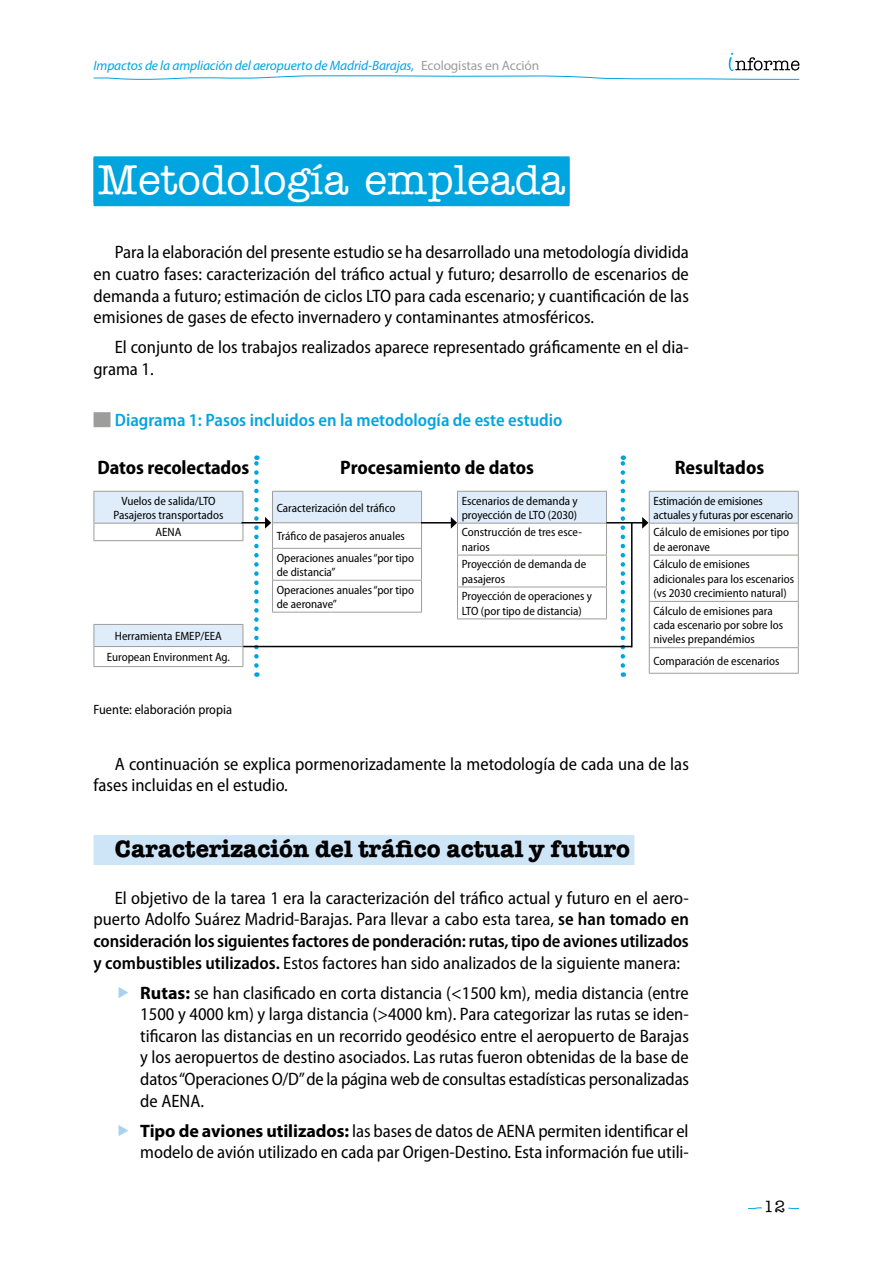
<style>
.page{position:relative;width:893px;height:1263px;background:#fff}
.page>*{position:absolute;margin:0;border:0;box-sizing:border-box;transform-origin:0 0}
.t1{font:500 42px "American Typewriter Std";color:#fff}
.t2{font:700 24px "American Typewriter Std";color:#000}
.t3{font:700 semi-condensed 19.5px "Myriad Pro";letter-spacing:-.005em;color:#000}
.t4{font:semi-condensed 18px/21.6px "Myriad Pro";color:#000;text-align:justify}
.t5{font:600 semi-condensed 18px "Myriad Pro";color:#00a5df}
.t6{font:500 16.5px "American Typewriter Std";color:#000}
.t7{font:italic 13.5px "Myriad Pro";letter-spacing:-.01em;color:#00a5df}
.t8{font:semi-condensed 13.5px "Myriad Pro";color:#000}
.t9{font:semi-condensed 12px/14.4px "Myriad Pro";color:#000}
.s1{font-style:normal;color:#9d9d9c}
.s2{font-weight:600}
.s3{font-weight:700;font-stretch:normal}
</style>
<div class="page">
<svg style="left:748px;top:1207px;width:14px;height:2px"></svg>
<svg style="left:788px;top:1207px;width:12px;height:2px"></svg>
<svg style="left:93px;top:53px;width:707px;height:27px"></svg>
<div style="left:94px;top:156px;width:476px;height:47px;background:#00a5df"></div>
<div style="left:94px;top:158px;width:476px;height:48px;background:#00a5df"></div>
<div style="left:94px;top:412px;width:17px;height:15px;background:#9d9d9c"></div>
<div style="left:94px;top:835px;width:540px;height:30px;background:#cee4f7"></div>
<hr style="left:94px;top:666px;width:149px;height:1px;background:#9d9d9c">
<div style="left:273px;top:491px;width:149px;height:32px;background:#dfedfa"></div>
<hr style="left:272px;top:491px;width:150px;height:1px;background:#9d9d9c">
<hr style="left:421px;top:492px;width:1px;height:30px;background:#9d9d9c">
<hr style="left:272px;top:522px;width:150px;height:1px;background:#9d9d9c">
<svg style="left:421px;top:523px;width:1px;height:25px"></svg>
<hr style="left:272px;top:548px;width:150px;height:1px;background:#9d9d9c">
<hr style="left:421px;top:549px;width:1px;height:31px;background:#9d9d9c">
<hr style="left:272px;top:580px;width:150px;height:1px;background:#9d9d9c">
<hr style="left:421px;top:581px;width:1px;height:31px;background:#9d9d9c">
<hr style="left:272px;top:612px;width:150px;height:1px;background:#9d9d9c">
<div style="left:457px;top:491px;width:149px;height:32px;background:#dfedfa"></div>
<hr style="left:457px;top:491px;width:150px;height:1px;background:#9d9d9c">
<hr style="left:457px;top:492px;width:1px;height:31px;background:#9d9d9c">
<hr style="left:606px;top:492px;width:1px;height:31px;background:#9d9d9c">
<hr style="left:457px;top:523px;width:150px;height:1px;background:#9d9d9c">
<hr style="left:457px;top:523px;width:1px;height:32px;background:#9d9d9c">
<hr style="left:606px;top:523px;width:1px;height:32px;background:#9d9d9c">
<hr style="left:457px;top:555px;width:150px;height:1px;background:#9d9d9c">
<hr style="left:457px;top:555px;width:1px;height:32px;background:#9d9d9c">
<hr style="left:606px;top:555px;width:1px;height:32px;background:#9d9d9c">
<hr style="left:457px;top:587px;width:150px;height:1px;background:#9d9d9c">
<hr style="left:457px;top:587px;width:1px;height:31px;background:#9d9d9c">
<hr style="left:606px;top:587px;width:1px;height:31px;background:#9d9d9c">
<hr style="left:457px;top:618px;width:150px;height:1px;background:#9d9d9c">
<div style="left:649px;top:491px;width:149px;height:32px;background:#dfedfa"></div>
<hr style="left:649px;top:491px;width:150px;height:1px;background:#9d9d9c">
<hr style="left:649px;top:492px;width:1px;height:31px;background:#9d9d9c">
<hr style="left:798px;top:492px;width:1px;height:31px;background:#9d9d9c">
<hr style="left:649px;top:523px;width:150px;height:1px;background:#9d9d9c">
<hr style="left:649px;top:523px;width:1px;height:32px;background:#9d9d9c">
<hr style="left:798px;top:523px;width:1px;height:32px;background:#9d9d9c">
<hr style="left:649px;top:555px;width:150px;height:1px;background:#9d9d9c">
<hr style="left:649px;top:555px;width:1px;height:46px;background:#9d9d9c">
<hr style="left:798px;top:555px;width:1px;height:46px;background:#9d9d9c">
<hr style="left:649px;top:601px;width:150px;height:1px;background:#9d9d9c">
<hr style="left:649px;top:602px;width:1px;height:45px;background:#9d9d9c">
<hr style="left:798px;top:602px;width:1px;height:45px;background:#9d9d9c">
<hr style="left:649px;top:647px;width:150px;height:1px;background:#9d9d9c">
<svg style="left:649px;top:648px;width:1px;height:25px"></svg>
<svg style="left:798px;top:648px;width:1px;height:25px"></svg>
<hr style="left:649px;top:673px;width:150px;height:1px;background:#9d9d9c">
<svg style="left:621px;top:455px;width:4px;height:210px"></svg>
<svg style="left:94px;top:455px;width:179px;height:211px"></svg>
<hr style="left:421px;top:522px;width:30px;height:1px;background:#000">
<svg style="left:451px;top:517px;width:6px;height:12px"></svg>
<hr style="left:606px;top:522px;width:37px;height:1px;background:#000">
<svg style="left:642px;top:517px;width:6px;height:12px"></svg>
<hr style="left:243px;top:646px;width:389px;height:1px;background:#000">
<hr style="left:631px;top:523px;width:1px;height:124px;background:#000">
<p class="t7" style="left:94px;top:57px;width:447px">Impactos de la ampliación del aeropuerto de Madrid-Barajas, <span class="s1">Ecologistas en Acción</span></p>
<h1 class="t1" style="left:98px;top:157px;width:469px">Metodología empleada</h1>
<p class="t4" style="left:94px;top:242px;width:597px;text-indent:21px">Para la elaboración del presente estudio se ha desarrollado una metodología dividida en cuatro fases: caracterización del tráfico actual y futuro; desarrollo de escenarios de demanda a futuro; estimación de ciclos LTO para cada escenario; y cuantificación de las emisiones de gases de efecto invernadero y contaminantes atmosféricos.</p>
<p class="t4" style="left:94px;top:337px;width:597px;text-indent:21px">El conjunto de los trabajos realizados aparece representado gráficamente en el dia&shy;grama 1.</p>
<p class="t5" style="left:115px;top:410px;width:449px">Diagrama 1: Pasos incluidos en la metodología de este estudio</p>
<p class="t3" style="left:98px;top:457px;width:153px">Datos recolectados</p>
<p class="t3" style="left:340px;top:457px;width:195px">Procesamiento de datos</p>
<p class="t3" style="left:675px;top:457px;width:91px">Resultados</p>
<p class="t9" style="left:113px;top:494px;width:111px;text-align:center">Vuelos de salida/LTO<br>Pasajeros transportados</p>
<p class="t9" style="left:155px;top:525px;width:28px">AENA</p>
<p class="t9" style="left:462px;top:494px;width:118px">Escenarios de demanda y proyección de LTO (2030)</p>
<p class="t9" style="left:462px;top:525px;width:122px">Construcción de tres esce&shy;narios</p>
<p class="t9" style="left:462px;top:557px;width:126px">Proyección de demanda de pasajeros</p>
<p class="t9" style="left:462px;top:589px;width:132px">Proyección de operaciones y<br>LTO (por tipo de distancia)</p>
<p class="t9" style="left:653px;top:494px;width:141px">Estimación de emisiones actuales y futuras por escenario</p>
<p class="t9" style="left:653px;top:525px;width:137px">Cálculo de emisiones por tipo de aeronave</p>
<p class="t9" style="left:653px;top:557px;width:142px">Cálculo de emisiones adicionales para los escenarios (vs 2030 crecimiento natural)</p>
<p class="t9" style="left:653px;top:604px;width:131px">Cálculo de emisiones para cada escenario por sobre los niveles prepandémios</p>
<p class="t9" style="left:653px;top:654px;width:128px">Comparación de escenarios</p>
<p class="t9" style="left:277px;top:501px;width:120px">Caracterización del tráfico</p>
<p class="t9" style="left:277px;top:525px;width:139px;line-height:21.6px">Tráfico de pasajeros anuales<br>Operaciones anuales “por tipo</p>
<p class="t9" style="left:277px;top:563px;width:139px;line-height:17.5px">de distancia”<br>Operaciones anuales “por tipo</p>
<p class="t9" style="left:277px;top:597px;width:62px">de aeronave”</p>
<p class="t9" style="left:107px;top:626px;width:125px;line-height:21.1px;text-align:center">Herramienta EMEP/EEA<br>European Environment Ag.</p>
<p class="t8" style="left:94px;top:702px;width:140px">Fuente: elaboración propia</p>
<p class="t4" style="left:94px;top:753px;width:597px;text-indent:21px">A continuación se explica pormenorizadamente la metodología de cada una de las fases incluidas en el estudio.</p>
<h2 class="t2" style="left:115px;top:834px;width:517px">Caracterización del tráfico actual y futuro</h2>
<p class="t4" style="left:94px;top:887px;width:597px;text-indent:21px">El objetivo de la tarea 1 era la caracterización del tráfico actual y futuro en el aero&shy;puerto Adolfo Suárez Madrid-Barajas. Para llevar a cabo esta tarea, <span class="s2">se han tomado en consideración los siguientes factores de ponderación: rutas, tipo de aviones utilizados y combustibles utilizados.</span> Estos factores han sido analizados de la siguiente manera:</p>
<p class="t4" style="left:140px;top:982px;width:550px"><span class="s3">Rutas:</span> se han clasificado en corta distancia (&lt;1500 km), media distancia (entre 1500 y 4000 km) y larga distancia (&gt;4000 km). Para categorizar las rutas se iden&shy;tificaron las distancias en un recorrido geodésico entre el aeropuerto de Barajas y los aeropuertos de destino asociados. Las rutas fueron obtenidas de la base de datos “Operaciones O/D” de la página web de consultas estadísticas personalizadas de AENA.</p>
<p class="t4" style="left:140px;top:1120px;width:550px"><span class="s3">Tipo de aviones utilizados:</span> las bases de datos de AENA permiten identificar el modelo de avión utilizado en cada par Origen-Destino. Esta información fue utili-</p>
<p class="t6" style="left:763px;top:1197px;width:23px">12</p>
</div>
